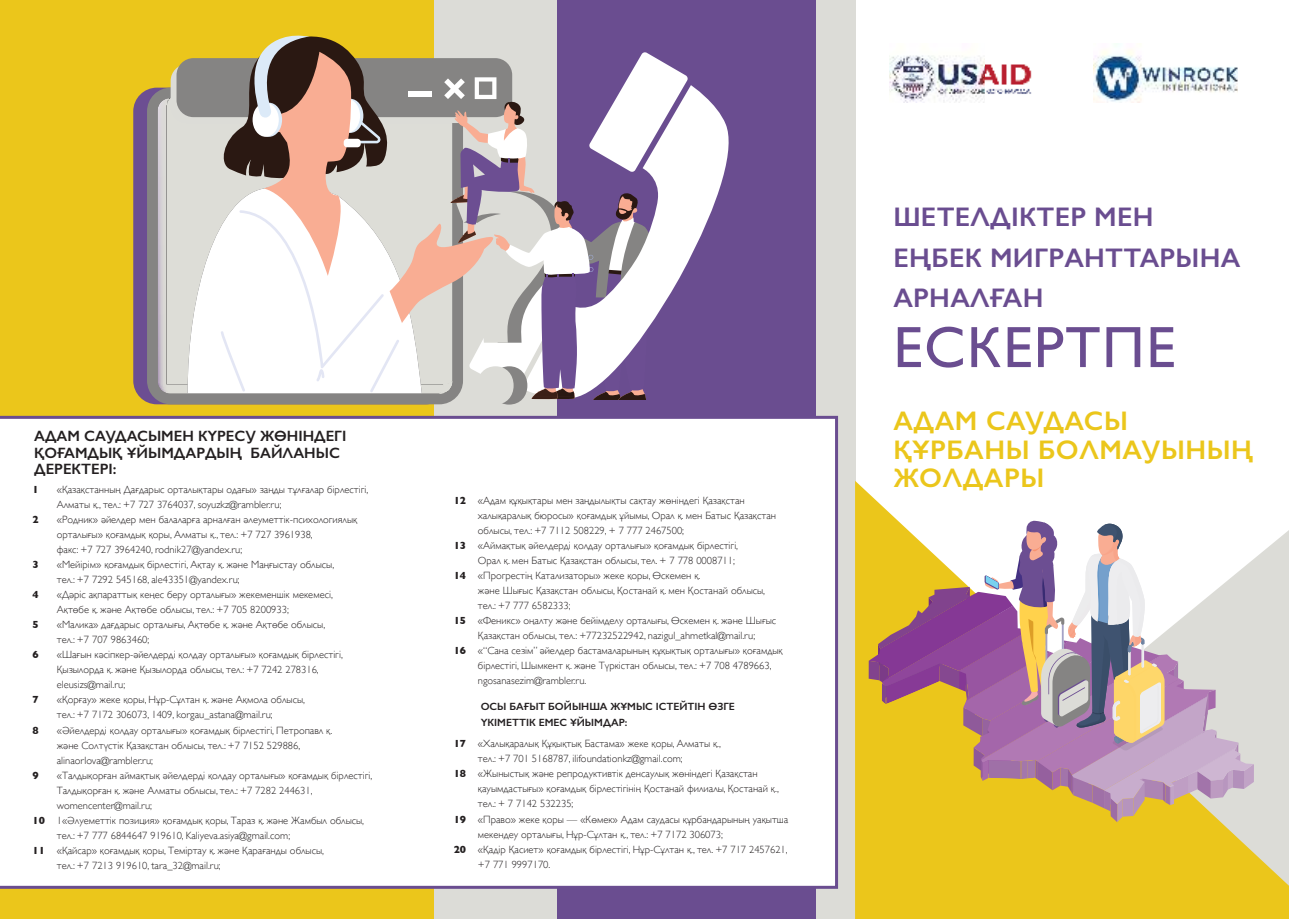
<style>
.page{position:relative;width:1289px;height:919px;background:#fff}
.page>*{position:absolute;margin:0;border:0;box-sizing:border-box;transform-origin:0 0}
.t1{font:58.5px "Gill Sans";letter-spacing:.025em;color:#6a4d90}
.t2{font:600 27px/40.5px "Gill Sans";letter-spacing:.01em;color:#6a4d90}
.t3{font:600 27px/28.5px "Gill Sans";letter-spacing:.02em;color:#ebc61b}
.t4{font:600 15px/16.5px "Gill Sans";color:#231f20}
.t5{font:300 10.5px/15px "Gill Sans";color:#231f20}
.t6{font:600 10.5px/16.5px "Gill Sans";color:#231f20}
.t7{font:700 10.5px "Gill Sans";color:#231f20}
.s1{font-weight:700}
</style>
<div class="page">
<div style="left:0;top:0;width:519px;height:918px;background:#ebc61b"></div>
<div style="left:434px;top:0;width:421px;height:918px;background:#dcdcd7"></div>
<div style="left:557px;top:0;width:258px;height:918px;background:#6a4d90"></div>
<img style="left:889px;top:55px;width:143px;height:47px">
<img style="left:1093px;top:50px;width:144px;height:52px">
<svg style="left:855px;top:480px;width:433px;height:438px;fill:#ebc61b"></svg>
<svg style="left:868px;top:520px;width:385px;height:302px"></svg>
<svg style="left:709px;top:100px;width:20px;height:117px;fill:#fff"></svg>
<div style="left:133px;top:88px;width:316px;height:316px;background:#6c4e92;border-radius:24px"></div>
<div style="left:147px;top:88px;width:316px;height:316px;background:#858483;border-radius:24px"></div>
<img style="left:158px;top:99px;width:30px;height:294px">
<div style="left:167px;top:99px;width:52px;height:285px;background:#ddddd7"></div>
<div style="left:171px;top:64px;width:335px;height:59px;background:#dcdcd7;border-radius:17px"></div>
<div style="left:176px;top:58px;width:336px;height:59px;background:#858483;border-radius:17px"></div>
<svg style="left:188px;top:177px;width:31px;height:216px;background:#eeeeeb"></svg>
<svg style="left:219px;top:35px;width:490px;height:369px"></svg>
<div style="left:0;top:416px;width:838px;height:472px;background:#fff"></div>
<h3 class="t4" style="left:34px;top:427px;width:313px">АДАМ САУДАСЫМЕН КҮРЕСУ ЖӨНІНДЕГІ<br>ҚОҒАМДЫҚ ҰЙЫМДАРДЫҢ БАЙЛАНЫС<br>ДЕРЕКТЕРІ:</h3>
<p class="t7" style="left:33px;top:483px;width:8px">1</p>
<p class="t5" style="left:57px;top:482px;width:313px">«Қазақстанның Дағдарыс орталықтары одағы» заңды тұлғалар бірлестігі,</p>
<p class="t5" style="left:57px;top:497px;width:226px">Алматы қ., тел.: +7 727 3764037, soyuzkz@rambler.ru;</p>
<p class="t7" style="left:33px;top:513px;width:8px">2</p>
<p class="t5" style="left:57px;top:512px;width:302px">«Родник» әйелдер мен балаларға арналған әлеуметтік-психологиялық орталығы» қоғамдық қоры, Алматы қ., тел.: +7 727 3961938,<br>факс: +7 727 3964240, rodnik27@yandex.ru;</p>
<p class="t7" style="left:33px;top:558px;width:8px">3</p>
<p class="t5" style="left:57px;top:557px;width:279px">«Мейірім» қоғамдық бірлестігі, Ақтау қ. және Маңғыстау облысы, тел.: +7 7292 545168, ale43351@yandex.ru;</p>
<p class="t7" style="left:33px;top:588px;width:8px">4</p>
<p class="t5" style="left:57px;top:587px;width:277px">«Дәріс ақпараттық кеңес беру орталығы» жекеменшік мекемесі,<br>Ақтөбе қ. және Ақтөбе облысы, тел.: +7 705 8200933;</p>
<p class="t7" style="left:33px;top:618px;width:8px">5</p>
<p class="t5" style="left:57px;top:617px;width:270px">«Малика» дағдарыс орталығы, Ақтөбе қ. және Ақтөбе облысы, тел.: +7 707 9863460;</p>
<p class="t7" style="left:33px;top:648px;width:8px">6</p>
<p class="t5" style="left:57px;top:647px;width:287px">«Шағын кәсіпкер-әйелдерді қолдау орталығы» қоғамдық бірлестігі,<br>Қызылорда қ. және Қызылорда облысы, тел.: +7 7242 278316, eleusizs@mail.ru;</p>
<p class="t7" style="left:33px;top:693px;width:8px">7</p>
<p class="t5" style="left:57px;top:692px;width:250px">«Қорғау» жеке қоры, Нұр-Сұлтан қ. және Ақмола облысы, тел.: +7 7172 306073, 1409, korgau_astana@mail.ru;</p>
<p class="t7" style="left:33px;top:723px;width:8px">8</p>
<p class="t5" style="left:57px;top:722px;width:277px">«Әйелдерді қолдау орталығы» қоғамдық бірлестігі, Петропавл қ. және Солтүстік Қазақстан облысы, тел.: +7 7152 529886, alinaorlova@rambler.ru;</p>
<p class="t7" style="left:33px;top:768px;width:8px">9</p>
<p class="t5" style="left:57px;top:767px;width:317px">«Талдықорған аймақтық әйелдерді қолдау орталығы» қоғамдық бірлестігі,</p>
<p class="t5" style="left:57px;top:782px;width:257px">Талдықорған қ. және Алматы облысы, тел.: +7 7282 244631,</p>
<p class="t5" style="left:57px;top:797px;width:97px">womencenter@mail.ru;</p>
<p class="t5" style="left:33px;top:812px;width:333px"><span class="s1">10</span> 1«Әлуеметтік позиция» қоғамдық қоры, Тараз қ. және Жамбыл облысы,</p>
<p class="t5" style="left:57px;top:827px;width:235px">тел.: +7 777 6844647 919610, Kaliyeva.asiya@gmail.com;</p>
<p class="t5" style="left:33px;top:842px;width:293px"><span class="s1">11</span> «Қайсар» қоғамдық қоры, Теміртау қ. және Қарағанды облысы,</p>
<p class="t5" style="left:57px;top:857px;width:165px">тел.: +7 7213 919610, tara_32@mail.ru;</p>
<p class="t5" style="left:454px;top:492px;width:292px"><span class="s1">12</span> «Адам құқықтары мен заңдылықты сақтау жөніндегі Қазақстан</p>
<p class="t5" style="left:478px;top:507px;width:299px">халықаралық бюросы» қоғамдық ұйымы, Орал қ. мен Батыс Қазақстан</p>
<p class="t5" style="left:478px;top:522px;width:208px">облысы, тел.: +7 7112 508229, + 7 777 2467500;</p>
<p class="t5" style="left:454px;top:537px;width:286px"><span class="s1">13</span> «Аймақтық әйелдерді қолдау орталығы» қоғамдық бірлестігі,</p>
<p class="t5" style="left:478px;top:552px;width:258px">Орал қ. мен Батыс Қазақстан облысы, тел. + 7 778 0008711;</p>
<p class="t5" style="left:454px;top:568px;width:248px"><span class="s1">14</span> «Прогрестің Катализаторы» жеке қоры, Өскемен қ.</p>
<p class="t5" style="left:478px;top:583px;width:289px">және Шығыс Қазақстан облысы, Қостанай қ. мен Қостанай облысы,</p>
<p class="t5" style="left:478px;top:598px;width:94px">тел.: +7 777 6582333;</p>
<p class="t5" style="left:454px;top:613px;width:324px"><span class="s1">15</span> «Феникс» оңалту және бейімделу орталығы, Өскемен қ. және Шығыс</p>
<p class="t5" style="left:478px;top:628px;width:279px">Қазақстан облысы, тел.: +77232522942, nazigul_ahmetkal@mail.ru;</p>
<p class="t5" style="left:454px;top:643px;width:330px"><span class="s1">16</span> «“Сана сезім” әйелдер бастамаларының құқықтық орталығы» қоғамдық</p>
<p class="t5" style="left:478px;top:658px;width:295px">бірлестігі, Шымкент қ. және Түркістан облысы, тел.: +7 708 4789663,</p>
<p class="t5" style="left:478px;top:673px;width:110px">ngosanasezim@rambler.ru.</p>
<p class="t6" style="left:480px;top:698px;width:256px">ОСЫ БАҒЫТ БОЙЫНША ЖҰМЫС ІСТЕЙТІН ӨЗГЕ<br>ҮКІМЕТТІК ЕМЕС ҰЙЫМДАР:</p>
<p class="t5" style="left:454px;top:736px;width:269px"><span class="s1">17</span> «Халықаралық Құқықтық Бастама» жеке қоры, Алматы қ.,</p>
<p class="t5" style="left:478px;top:751px;width:206px">тел.: +7 701 5168787, ilifoundationkz@gmail.com;</p>
<p class="t5" style="left:454px;top:766px;width:305px"><span class="s1">18</span> «Жыныстық және репродуктивтік денсаулық жөніндегі Қазақстан</p>
<p class="t5" style="left:478px;top:781px;width:302px">қауымдастығы» қоғамдық бірлестігінің Қостанай филиалы, Қостанай қ.,</p>
<p class="t5" style="left:478px;top:796px;width:97px">тел.: + 7 7142 532235;</p>
<p class="t5" style="left:454px;top:811px;width:336px"><span class="s1">19</span> «Право» жеке қоры — «Көмек» Адам саудасы құрбандарының уақытша</p>
<p class="t5" style="left:478px;top:826px;width:246px">мекендеу орталығы, Нұр-Сұлтан қ., тел.: +7 7172 306073;</p>
<p class="t5" style="left:454px;top:841px;width:335px"><span class="s1">20</span> «Қадір Қасиет» қоғамдық бірлестігі, Нұр-Сұлтан қ., тел. +7 717 2457621,</p>
<p class="t5" style="left:478px;top:856px;width:74px">+7 771 9997170.</p>
<h2 class="t2" style="left:893px;top:196px;width:348px">ШЕТЕЛДІКТЕР МЕН<br>ЕҢБЕК МИГРАНТТАРЫНА<br>АРНАЛҒАН</h2>
<h1 class="t1" style="left:893px;top:313px;width:283px">ЕСКЕРТПЕ</h1>
<h2 class="t3" style="left:893px;top:406px;width:361px">АДАМ САУДАСЫ<br>ҚҰРБАНЫ БОЛМАУЫНЫҢ</h2>
<h2 class="t3" style="left:893px;top:463px;width:152px">ЖОЛДАРЫ</h2>
</div>
